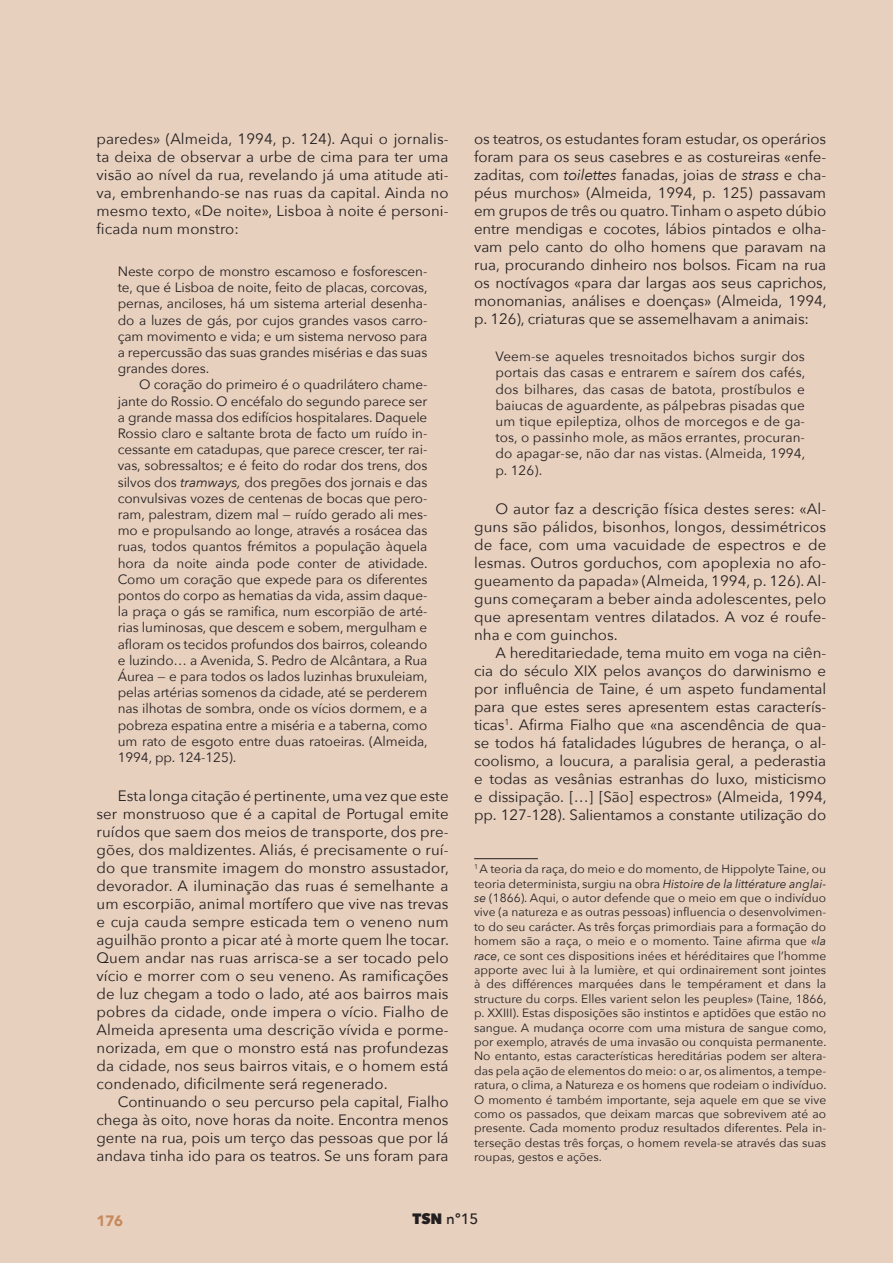
<style>
.page{position:relative;width:893px;height:1263px;background:#e8d0be}
.page>*{position:absolute;margin:0;border:0;box-sizing:border-box;transform-origin:0 0}
.TEXTO{font:15px/18px "Avenir Next";letter-spacing:-.005em;color:#231f20;text-align:justify}
.t1{font:500 15px "Avenir Next";color:#231f20}
.t2{font:900 15px "Avenir";color:#c6895c}
.Cita{font:13.5px/16.2px "Avenir Next";letter-spacing:-.005em;color:#231f20;text-align:justify}
.Nota_al_pie{font:12px/14.4px "Avenir Next";color:#231f20;text-align:justify}
.s1{font-style:italic}
.s2{font-weight:800}
</style>
<div class="page">
<hr style="left:474px;top:858px;width:64px;height:1px;background:#231f20">
<p class="TEXTO" style="left:97px;top:129px;width:354px">paredes» (Almeida, 1994, p. 124). Aqui o jornalis&shy;ta deixa de observar a urbe de cima para ter uma visão ao nível da rua, revelando já uma atitude ati&shy;va, embrenhando-se nas ruas da capital. Ainda no mesmo texto, «De noite», Lisboa à noite é personi&shy;ficada num monstro:</p>
<p class="Cita" style="left:118px;top:263px;width:311px">Neste corpo de monstro escamoso e fosforescen&shy;te, que é Lisboa de noite, feito de placas, corcovas, pernas, anciloses, há um sistema arterial desenha&shy;do a luzes de gás, por cujos grandes vasos carro&shy;çam movimento e vida; e um sistema nervoso para a repercussão das suas grandes misérias e das suas grandes dores.</p>
<p class="Cita" style="left:118px;top:376px;width:311px;text-indent:21px">O coração do primeiro é o quadrilátero chame&shy;jante do Rossio. O encéfalo do segundo parece ser a grande massa dos edifícios hospitalares. Daquele Rossio claro e saltante brota de facto um ruído in&shy;cessante em catadupas, que parece crescer, ter rai&shy;vas, sobressaltos; e é feito do rodar dos trens, dos silvos dos <span class="s1">tramways,</span> dos pregões dos jornais e das convulsivas vozes de centenas de bocas que pero&shy;ram, palestram, dizem mal — ruído gerado ali mes&shy;mo e propulsando ao longe, através a rosácea das ruas, todos quantos frémitos a população àquela hora da noite ainda pode conter de atividade.<br>Como um coração que expede para os diferentes pontos do corpo as hematias da vida, assim daque&shy;la praça o gás se ramifica, num escorpião de arté&shy;rias luminosas, que descem e sobem, mergulham e afloram os tecidos profundos dos bairros, coleando e luzindo… a Avenida, S. Pedro de Alcântara, a Rua Áurea — e para todos os lados luzinhas bruxuleiam, pelas artérias somenos da cidade, até se perderem nas ilhotas de sombra, onde os vícios dormem, e a pobreza espatina entre a miséria e a taberna, como um rato de esgoto entre duas ratoeiras. (Almeida, 1994, pp. 124-125).</p>
<p class="TEXTO" style="left:97px;top:786px;width:354px;text-indent:21px">Esta longa citação é pertinente, uma vez que este ser monstruoso que é a capital de Portugal emite ruídos que saem dos meios de transporte, dos pre&shy;gões, dos maldizentes. Aliás, é precisamente o ruí&shy;do que transmite imagem do monstro assustador, devorador. A iluminação das ruas é semelhante a um escorpião, animal mortífero que vive nas trevas e cuja cauda sempre esticada tem o veneno num aguilhão pronto a picar até à morte quem lhe tocar.<br>Quem andar nas ruas arrisca-se a ser tocado pelo vício e morrer com o seu veneno. As ramificações de luz chegam a todo o lado, até aos bairros mais pobres da cidade, onde impera o vício. Fialho de Almeida apresenta uma descrição vívida e porme&shy;norizada, em que o monstro está nas profundezas da cidade, nos seus bairros vitais, e o homem está condenado, dificilmente será regenerado.</p>
<p class="TEXTO" style="left:97px;top:1092px;width:354px;text-indent:21px">Continuando o seu percurso pela capital, Fialho chega às oito, nove horas da noite. Encontra menos gente na rua, pois um terço das pessoas que por lá andava tinha ido para os teatros. Se uns foram para</p>
<p class="TEXTO" style="left:474px;top:129px;width:354px">os teatros, os estudantes foram estudar, os operários foram para os seus casebres e as costureiras «enfe&shy;zaditas, com <span class="s1">toilettes</span> fanadas, joias de <span class="s1">strass</span> e cha&shy;péus murchos» (Almeida, 1994, p. 125) passavam em grupos de três ou quatro. Tinham o aspeto dúbio entre mendigas e cocotes, lábios pintados e olha&shy;vam pelo canto do olho homens que paravam na rua, procurando dinheiro nos bolsos. Ficam na rua os noctívagos «para dar largas aos seus caprichos, monomanias, análises e doenças» (Almeida, 1994, p. 126), criaturas que se assemelhavam a animais:</p>
<p class="Cita" style="left:495px;top:348px;width:311px">Veem-se aqueles tresnoitados bichos surgir dos portais das casas e entrarem e saírem dos cafés, dos bilhares, das casas de batota, prostíbulos e baiucas de aguardente, as pálpebras pisadas que um tique epileptiza, olhos de morcegos e de ga&shy;tos, o passinho mole, as mãos errantes, procuran&shy;do apagar-se, não dar nas vistas. (Almeida, 1994, p. 126).</p>
<p class="TEXTO" style="left:474px;top:499px;width:354px;text-indent:21px">O autor faz a descrição física destes seres: «Al&shy;guns são pálidos, bisonhos, longos, dessimétricos de face, com uma vacuidade de espectros e de lesmas. Outros gorduchos, com apoplexia no afo&shy;gueamento da papada» (Almeida, 1994, p. 126). Al&shy;guns começaram a beber ainda adolescentes, pelo que apresentam ventres dilatados. A voz é roufe&shy;nha e com guinchos.</p>
<p class="TEXTO" style="left:474px;top:643px;width:354px;text-indent:21px">A hereditariedade, tema muito em voga na ciên&shy;cia do século XIX pelos avanços do darwinismo e por influência de Taine, é um aspeto fundamental para que estes seres apresentem estas caracterís&shy;ticas<sup>1</sup>. Afirma Fialho que «na ascendência de qua&shy;se todos há fatalidades lúgubres de herança, o al&shy;coolismo, a loucura, a paralisia geral, a pederastia e todas as vesânias estranhas do luxo, misticismo e dissipação. […] [São] espectros» (Almeida, 1994, pp. 127-128). Salientamos a constante utilização do</p>
<p class="Nota_al_pie" style="left:474px;top:861px;width:354px"><sup>1</sup> A teoria da raça, do meio e do momento, de Hippolyte Taine, ou teoria determinista, surgiu na obra <span class="s1">Histoire de la littérature anglai&shy;se</span> (1866). Aqui, o autor defende que o meio em que o indivíduo vive (a natureza e as outras pessoas) influencia o desenvolvimen&shy;to do seu carácter. As três forças primordiais para a formação do homem são a raça, o meio e o momento. Taine afirma que «<span class="s1">la race</span>, ce sont ces dispositions inées et héréditaires que l’homme apporte avec lui à la lumière, et qui ordinairement sont jointes à des différences marquées dans le tempérament et dans la structure du corps. Elles varient selon les peuples» (Taine, 1866, p. XXIII). Estas disposições são instintos e aptidões que estão no sangue. A mudança ocorre com uma mistura de sangue como, por exemplo, através de uma invasão ou conquista permanente.<br>No entanto, estas características hereditárias podem ser altera&shy;das pela ação de elementos do meio: o ar, os alimentos, a tempe&shy;ratura, o clima, a Natureza e os homens que rodeiam o indivíduo.<br>O momento é também importante, seja aquele em que se vive como os passados, que deixam marcas que sobrevivem até ao presente. Cada momento produz resultados diferentes. Pela in&shy;terseção destas três forças, o homem revela-se através das suas roupas, gestos e ações.</p>
<p class="t2" style="left:97px;top:1208px;width:28px">176</p>
<p class="t1" style="left:412px;top:1206px;width:68px"><span class="s2">TSN</span> nº15</p>
</div>
